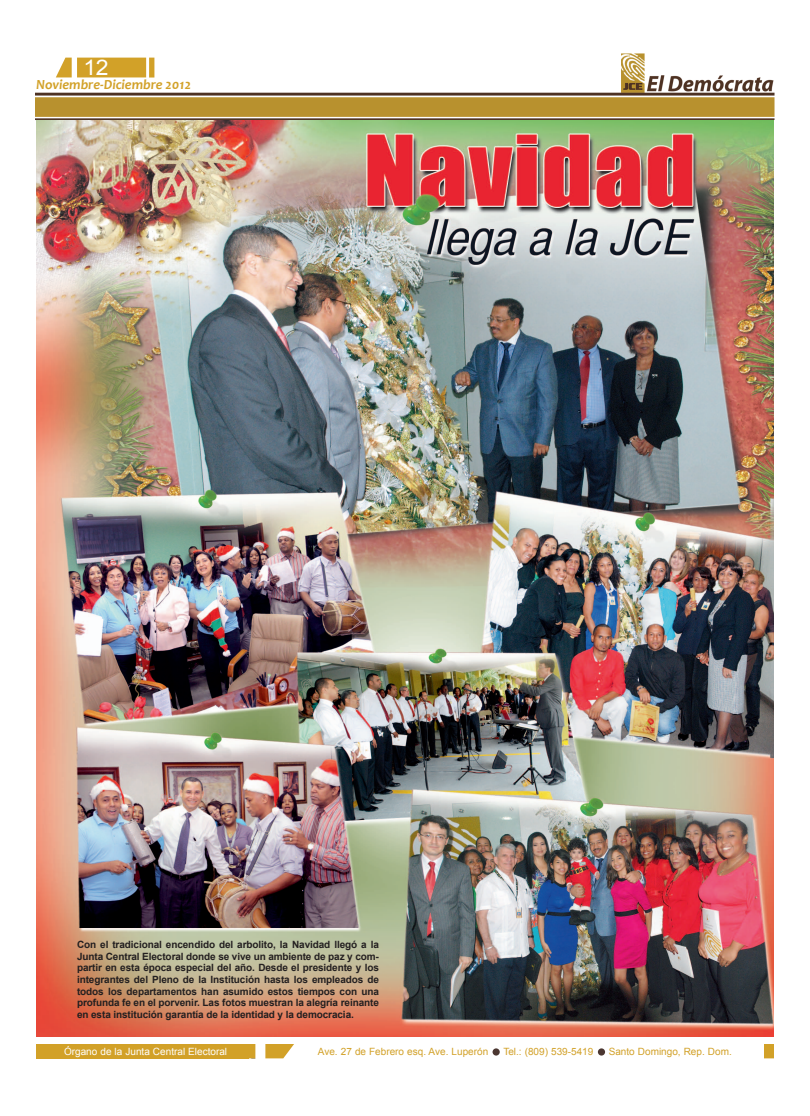
<style>
.page{position:relative;width:810px;height:1116px;background:#fff}
.page>*{position:absolute;margin:0;border:0;box-sizing:border-box;transform-origin:0 0}
.t1{font:21.5px "Arial";color:#fff;scale:1.07 1}
.t2{font:italic 700 14px "Candara";color:#d2a128}
.t3{font:700 10px/11.6px "Arial";letter-spacing:-.01em;color:#231f20;text-align:justify}
.t4{font:10px "Arial";color:#d2a128}
.t5{font:10px "Arial";color:#fff}
</style>
<div class="page">
<img style="left:36px;top:53px;width:738px;height:984px">
<svg style="left:56px;top:58px;width:90px;height:19px;background:#d4a634"></svg>
<div style="left:72px;top:56px;width:5px;height:23px;background:#fff"></div>
<div style="left:149px;top:58px;width:5px;height:20px;background:#d2a128"></div>
<div style="left:36px;top:1044px;width:213px;height:14px;background:#d2a128"></div>
<div style="left:764px;top:1044px;width:10px;height:14px;background:#d2a128"></div>
<svg style="left:249px;top:1044px;width:45px;height:14px"></svg>
<div style="left:255px;top:1042px;width:10px;height:19px;background:#fff"></div>
<div style="left:493px;top:1048px;width:7px;height:8px;background:#4b3731;border-radius:50%"></div>
<div style="left:598px;top:1048px;width:7px;height:8px;background:#4b3731;border-radius:50%"></div>
<h1 class="t1" style="left:83px;top:55px;width:25px">12</h1>
<h2 class="t2" style="left:36px;top:76px;width:157px">Noviembre-Diciembre 2012</h2>
<p class="t3" style="left:77px;top:939px;width:303px">Con el tradicional encendido del arbolito, la Navidad llegó a la Junta Central Electoral donde se vive un ambiente de paz y com&shy;partir en esta época especial del año. Desde el presidente y los integrantes del Pleno de la Institución hasta los empleados de todos los departamentos han asumido estos tiempos con una profunda fe en el porvenir. Las fotos muestran la alegría reinante en esta institución garantía de la identidad y la democracia.</p>
<p class="t5" style="left:64px;top:1045px;width:165px">Órgano de la Junta Central Electoral</p>
<p class="t4" style="left:318px;top:1046px;width:172px">Ave. 27 de Febrero esq. Ave. Luperón</p>
<p class="t4" style="left:503px;top:1046px;width:92px">Tel.: (809) 539-5419</p>
<p class="t4" style="left:609px;top:1046px;width:125px">Santo Domingo, Rep. Dom.</p>
</div>
